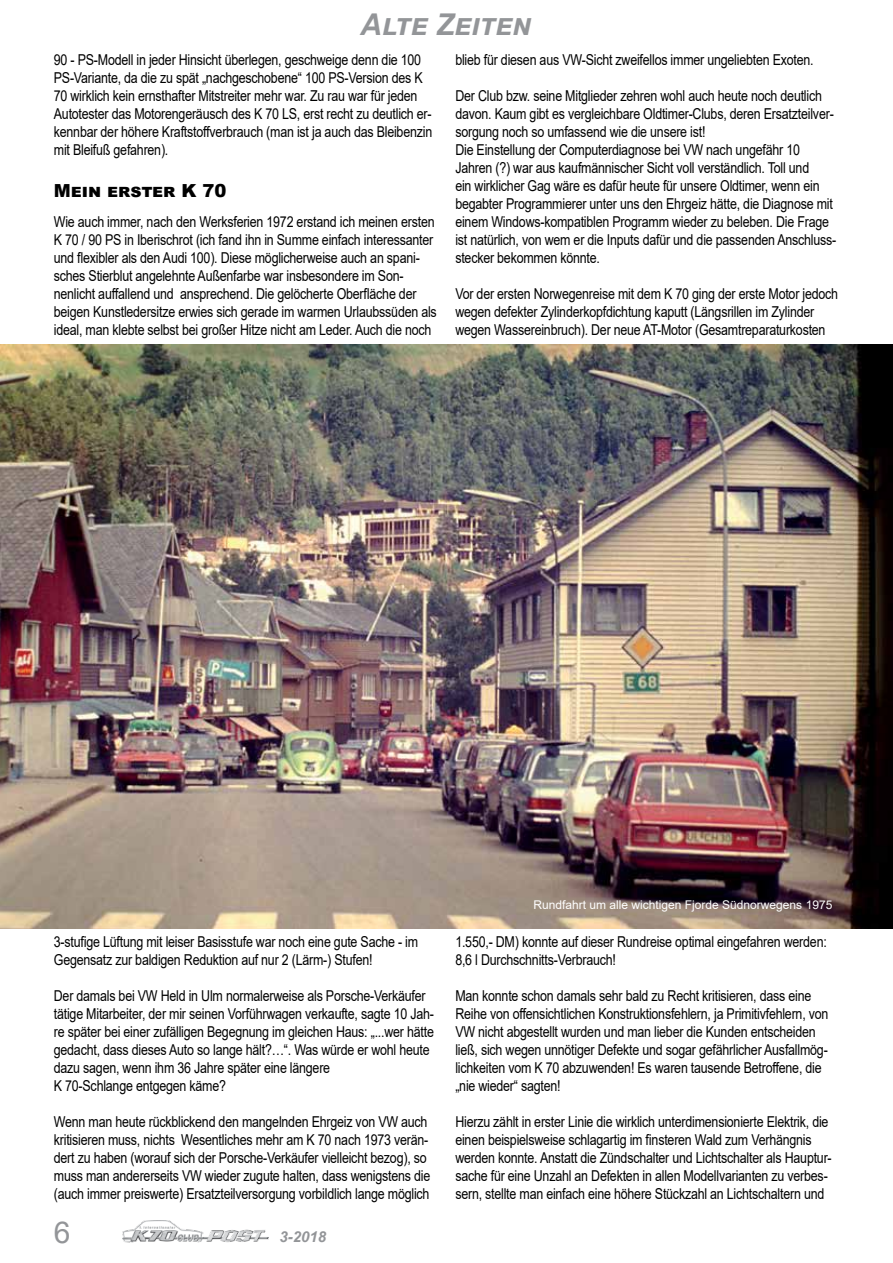
<style>
.page{position:relative;width:893px;height:1263px;background:#fff}
.page>*{position:absolute;margin:0;border:0;box-sizing:border-box;transform-origin:0 0}
.t1{font:italic 700 30px "Arial";color:#939598}
.t2{font:30px "Arial";color:#939598}
.t3{font:900 18px "Arial";color:#000}
.t4{font:15px/18px "Arial";letter-spacing:-.015em;color:#000;scale:.83 1}
.t5{font:italic 700 15px "Arial";color:#939598}
.t6{font:12px "Arial";color:#fff}
</style>
<div class="page">
<img style="left:123px;top:1221px;width:146px;height:22px">
<img style="left:0;top:344px;width:893px;height:584px">
<h1 class="t1" style="left:360px;top:4px;width:172px">Alte Zeiten</h1>
<p class="t4" style="left:54px;top:50px;width:457px">90 - PS-Modell in jeder Hinsicht überlegen, geschweige denn die 100<br>PS-Variante, da die zu spät „nachgeschobene“ 100 PS-Version des K 70 wirklich kein ernsthafter Mitstreiter mehr war. Zu rau war für jeden Autotester das Motorengeräusch des K 70 LS, erst recht zu deutlich er&shy;kennbar der höhere Kraftstoffverbrauch (man ist ja auch das Bleibenzin mit Bleifuß gefahren).</p>
<p class="t3" style="left:54px;top:178px;width:174px">Mein erster K 70</p>
<p class="t4" style="left:54px;top:212px;width:463px">Wie auch immer, nach den Werksferien 1972 erstand ich meinen ersten K 70 / 90 PS in Iberischrot (ich fand ihn in Summe einfach interessanter und flexibler als den Audi 100). Diese möglicherweise auch an spani&shy;sches Stierblut angelehnte Außenfarbe war insbesondere im Son&shy;nenlicht auffallend und ansprechend. Die gelöcherte Oberfläche der beigen Kunstledersitze erwies sich gerade im warmen Urlaubssüden als ideal, man klebte selbst bei großer Hitze nicht am Leder. Auch die noch</p>
<p class="t4" style="left:455px;top:50px;width:433px">blieb für diesen aus VW-Sicht zweifellos immer ungeliebten Exoten.</p>
<p class="t4" style="left:455px;top:86px;width:461px">Der Club bzw. seine Mitglieder zehren wohl auch heute noch deutlich davon. Kaum gibt es vergleichbare Oldtimer-Clubs, deren Ersatzteilver&shy;sorgung noch so umfassend wie die unsere ist!<br>Die Einstellung der Computerdiagnose bei VW nach ungefähr 10<br>Jahren (?) war aus kaufmännischer Sicht voll verständlich. Toll und<br>ein wirklicher Gag wäre es dafür heute für unsere Oldtimer, wenn ein begabter Programmierer unter uns den Ehrgeiz hätte, die Diagnose mit einem Windows-kompatiblen Programm wieder zu beleben. Die Frage ist natürlich, von wem er die Inputs dafür und die passenden Anschluss&shy;stecker bekommen könnte.</p>
<p class="t4" style="left:455px;top:284px;width:463px">Vor der ersten Norwegenreise mit dem K 70 ging der erste Motor jedoch wegen defekter Zylinderkopfdichtung kaputt (Längsrillen im Zylinder wegen Wassereinbruch). Der neue AT-Motor (Gesamtreparaturkosten</p>
<p class="t4" style="left:54px;top:932px;width:440px">3-stufige Lüftung mit leiser Basisstufe war noch eine gute Sache - im<br>Gegensatz zur baldigen Reduktion auf nur 2 (Lärm-) Stufen!</p>
<p class="t4" style="left:54px;top:986px;width:459px">Der damals bei VW Held in Ulm normalerweise als Porsche-Verkäufer tätige Mitarbeiter, der mir seinen Vorführwagen verkaufte, sagte 10 Jah&shy;re später bei einer zufälligen Begegnung im gleichen Haus: „...wer hätte gedacht, dass dieses Auto so lange hält?…“. Was würde er wohl heute dazu sagen, wenn ihm 36 Jahre später eine längere<br>K 70-Schlange entgegen käme?</p>
<p class="t4" style="left:54px;top:1112px;width:455px">Wenn man heute rückblickend den mangelnden Ehrgeiz von VW auch kritisieren muss, nichts Wesentliches mehr am K 70 nach 1973 verän&shy;dert zu haben (worauf sich der Porsche-Verkäufer vielleicht bezog), so muss man andererseits VW wieder zugute halten, dass wenigstens die (auch immer preiswerte) Ersatzteilversorgung vorbildlich lange möglich</p>
<h1 class="t2" style="left:54px;top:1211px;width:18px">6</h1>
<p class="t5" style="left:279px;top:1226px;width:48px">3-2018</p>
<p class="t6" style="left:533px;top:896px;width:300px">Rundfahrt um alle wichtigen Fjorde Südnorwegens 1975</p>
<p class="t4" style="left:455px;top:932px;width:449px">1.550,- DM) konnte auf dieser Rundreise optimal eingefahren werden:<br>8,6 l Durchschnitts-Verbrauch!</p>
<p class="t4" style="left:455px;top:986px;width:451px">Man konnte schon damals sehr bald zu Recht kritisieren, dass eine Reihe von offensichtlichen Konstruktionsfehlern, ja Primitivfehlern, von VW nicht abgestellt wurden und man lieber die Kunden entscheiden ließ, sich wegen unnötiger Defekte und sogar gefährlicher Ausfallmög&shy;lichkeiten vom K 70 abzuwenden! Es waren tausende Betroffene, die „nie wieder“ sagten!</p>
<p class="t4" style="left:455px;top:1112px;width:455px">Hierzu zählt in erster Linie die wirklich unterdimensionierte Elektrik, die einen beispielsweise schlagartig im finsteren Wald zum Verhängnis werden konnte. Anstatt die Zündschalter und Lichtschalter als Hauptur&shy;sache für eine Unzahl an Defekten in allen Modellvarianten zu verbes&shy;sern, stellte man einfach eine höhere Stückzahl an Lichtschaltern und</p>
</div>
